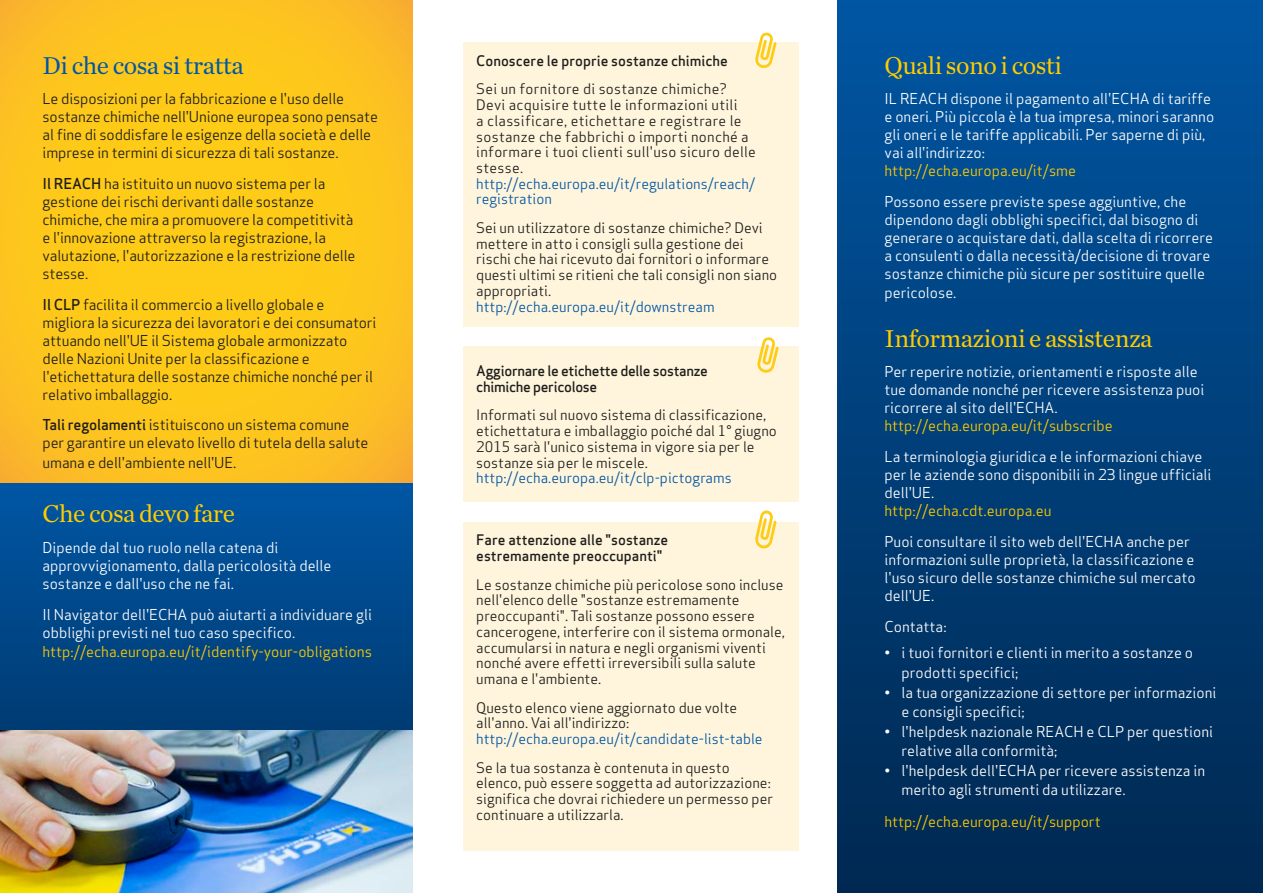
<style>
.page{position:relative;width:1263px;height:893px;background:#fff}
.page>*{position:absolute;margin:0;border:0;box-sizing:border-box;transform-origin:0 0}
.t1{font:25.5px "Chronicle Text G1";letter-spacing:-.02em;color:#fc0}
.t2{font:25.5px "Chronicle Text G1";letter-spacing:-.02em;color:#0056a4}
.t3{font:14.7px/18px "Apex Sans";color:#fff}
.t4{font:14.7px/18px "Apex Sans";letter-spacing:-.01em;color:#1d1d1b}
.t5{font:14.7px "Apex Sans";color:#fc0}
.t6{font:14.25px/15.8px "Apex Sans";color:#1d1d1b}
.t7{font:14.25px/15.8px "Apex Sans";letter-spacing:.02em;color:#1d1d1b}
.t8{font:14.25px/15.8px "Apex Sans";color:#0056a4}
.t9{font:500 14.25px/15.8px "Apex Sans";color:#1d1d1b}
.t10{font:500 14.25px/15.8px "Apex Sans";letter-spacing:-.02em;color:#1d1d1b}
.s1{font-weight:500}
.s2{font-size:15px}
</style>
<div class="page">
<div style="left:838px;top:0;width:425px;height:893px;background:linear-gradient(to bottom,#0056a3,#002850)"></div>
<svg style="left:0;top:0;width:412px;height:483px;background:#fdc51c"></svg>
<svg style="left:0;top:483px;width:412px;height:247px;background:#00488b"></svg>
<img style="left:0;top:730px;width:412px;height:163px">
<div style="left:463px;top:42px;width:336px;height:285px;background:#fff5dc"></div>
<div style="left:463px;top:346px;width:336px;height:156px;background:#fff5dc"></div>
<div style="left:463px;top:522px;width:336px;height:328px;background:#fff5dc"></div>
<svg style="left:755px;top:32px;width:22px;height:36px"></svg>
<svg style="left:757px;top:337px;width:22px;height:36px"></svg>
<svg style="left:755px;top:510px;width:22px;height:39px"></svg>
<h1 class="t2" style="left:43px;top:46px;width:203px">Di che cosa si tratta</h1>
<p class="t4" style="left:43px;top:88px;width:337px">Le disposizioni per la fabbricazione e l'uso delle sostanze chimiche nell'Unione europea sono pensate al fine di soddisfare le esigenze della società e delle imprese in termini di sicurezza di tali sostanze.</p>
<p class="t4" style="left:43px;top:173px;width:314px"><span class="s1">Il REACH</span> ha istituito un nuovo sistema per la gestione dei rischi derivanti dalle sostanze chimiche, che mira a promuovere la competitività e l'innovazione attraverso la registrazione, la valutazione, l'autorizzazione e la restrizione delle stesse.</p>
<p class="t4" style="left:43px;top:294px;width:335px"><span class="s1">Il CLP</span> facilita il commercio a livello globale e migliora la sicurezza dei lavoratori e dei consumatori attuando nell'UE il Sistema globale armonizzato delle Nazioni Unite per la classificazione e l'etichettatura delle sostanze chimiche nonché per il relativo imballaggio.</p>
<p class="t4" style="left:43px;top:415px;width:327px"><span class="s1">Tali regolamenti</span> istituiscono un sistema comune per garantire un elevato livello di tutela della salute</p>
<p class="t4" style="left:43px;top:452px;width:195px">umana e dell'ambiente nell'UE.</p>
<h1 class="t1" style="left:43px;top:494px;width:194px">Che cosa devo fare</h1>
<p class="t3" style="left:43px;top:537px;width:290px">Dipende dal tuo ruolo nella catena di approvvigionamento, dalla pericolosità delle sostanze e dall'uso che ne fai.</p>
<p class="t3" style="left:43px;top:604px;width:331px">Il Navigator dell'ECHA può aiutarti a individuare gli obblighi previsti nel tuo caso specifico.</p>
<p class="t5" style="left:43px;top:640px;width:331px">http://echa.europa.eu/it/identify-your-obligat<span class="s2">ions</span></p>
<p class="t9" style="left:476px;top:51px;width:253px">Conoscere le proprie sostanze chimiche</p>
<p class="t7" style="left:476px;top:80px;width:281px">Sei un fornitore di sostanze chimiche?<br>Devi acquisire tutte le informazioni utili<br>a classificare, etichettare e registrare le sostanze che fabbrichi o importi nonché a informare i tuoi clienti sull'uso sicuro delle stesse.</p>
<p class="t8" style="left:476px;top:174px;width:280px">http://echa.europa.eu/it/regulations/reach/ registration</p>
<p class="t6" style="left:476px;top:219px;width:302px">Sei un utilizzatore di sostanze chimiche? Devi mettere in atto i consigli sulla gestione dei rischi che hai ricevuto dai fornitori o informare questi ultimi se ritieni che tali consigli non siano appropriati.</p>
<p class="t8" style="left:476px;top:297px;width:240px">http://echa.europa.eu/it/downstream</p>
<p class="t10" style="left:476px;top:361px;width:233px">Aggiornare le etichette delle sostanze chimiche pericolose</p>
<p class="t6" style="left:476px;top:406px;width:302px">Informati sul nuovo sistema di classificazione, etichettatura e imballaggio poiché dal 1° giugno 2015 sarà l'unico sistema in vigore sia per le sostanze sia per le miscele.</p>
<p class="t8" style="left:476px;top:469px;width:257px">http://echa.europa.eu/it/clp-pictograms</p>
<p class="t9" style="left:476px;top:531px;width:194px">Fare attenzione alle "sostanze estremamente preoccupanti"</p>
<p class="t6" style="left:476px;top:575px;width:310px">Le sostanze chimiche più pericolose sono incluse nell'elenco delle "sostanze estremamente preoccupanti". Tali sostanze possono essere cancerogene, interferire con il sistema ormonale, accumularsi in natura e negli organismi viventi nonché avere effetti irreversibili sulla salute umana e l'ambiente.</p>
<p class="t6" style="left:476px;top:698px;width:262px">Questo elenco viene aggiornato due volte all'anno. Vai all'indirizzo:</p>
<p class="t8" style="left:476px;top:730px;width:288px">http://echa.europa.eu/it/candidate-list-table</p>
<p class="t6" style="left:476px;top:758px;width:298px">Se la tua sostanza è contenuta in questo elenco, può essere soggetta ad autorizzazione: significa che dovrai richiedere un permesso per continuare a utilizzarla.</p>
<h1 class="t1" style="left:884px;top:46px;width:179px">Quali sono i costi</h1>
<p class="t3" style="left:884px;top:88px;width:331px">IL REACH dispone il pagamento all'ECHA di tariffe e oneri. Più piccola è la tua impresa, minori saranno gli oneri e le tariffe applicabili. Per saperne di più, vai all'indirizzo:</p>
<p class="t5" style="left:884px;top:159px;width:193px">http://echa.europa.eu/it/sme</p>
<p class="t3" style="left:884px;top:191px;width:330px">Possono essere previste spese aggiuntive, che dipendono dagli obblighi specifici, dal bisogno di generare o acquistare dati, dalla scelta di ricorrere a consulenti o dalla necessità/decisione di trovare sostanze chimiche più sicure per sostituire quelle</p>
<p class="t3" style="left:884px;top:283px;width:74px">pericolose.</p>
<h1 class="t1" style="left:884px;top:319px;width:269px">Informazioni e assistenza</h1>
<p class="t3" style="left:884px;top:361px;width:321px">Per reperire notizie, orientamenti e risposte alle tue domande nonché per ricevere assistenza puoi ricorrere al sito dell'ECHA.</p>
<p class="t5" style="left:884px;top:414px;width:230px">http://echa.europa.eu/it/subscribe</p>
<p class="t3" style="left:884px;top:446px;width:328px">La terminologia giuridica e le informazioni chiave per le aziende sono disponibili in 23 lingue ufficiali dell'UE.</p>
<p class="t5" style="left:884px;top:499px;width:168px">http://echa.cdt.europa.eu</p>
<p class="t3" style="left:884px;top:531px;width:313px">Puoi consultare il sito web dell'ECHA anche per informazioni sulle proprietà, la classificazione e l'uso sicuro delle sostanze chimiche sul mercato dell'UE.</p>
<p class="t3" style="left:884px;top:616px;width:64px">Contatta:</p>
<p class="t3" style="left:901px;top:642px;width:293px;line-height:19.5px;text-indent:-17px">• i tuoi fornitori e clienti in merito a sostanze o prodotti specifici;</p>
<p class="t3" style="left:901px;top:681px;width:316px;line-height:19.5px;text-indent:-17px">• la tua organizzazione di settore per informazioni e consigli specifici;</p>
<p class="t3" style="left:901px;top:720px;width:313px;line-height:19.5px;text-indent:-17px">• l'helpdesk nazionale REACH e CLP per questioni relative alla conformità;</p>
<p class="t3" style="left:901px;top:759px;width:305px;line-height:19.5px;text-indent:-17px">• l'helpdesk dell'ECHA per ricevere assistenza in merito agli strumenti da utilizzare.</p>
<p class="t5" style="left:884px;top:810px;width:218px">http://echa.europa.eu/it/support</p>
</div>
